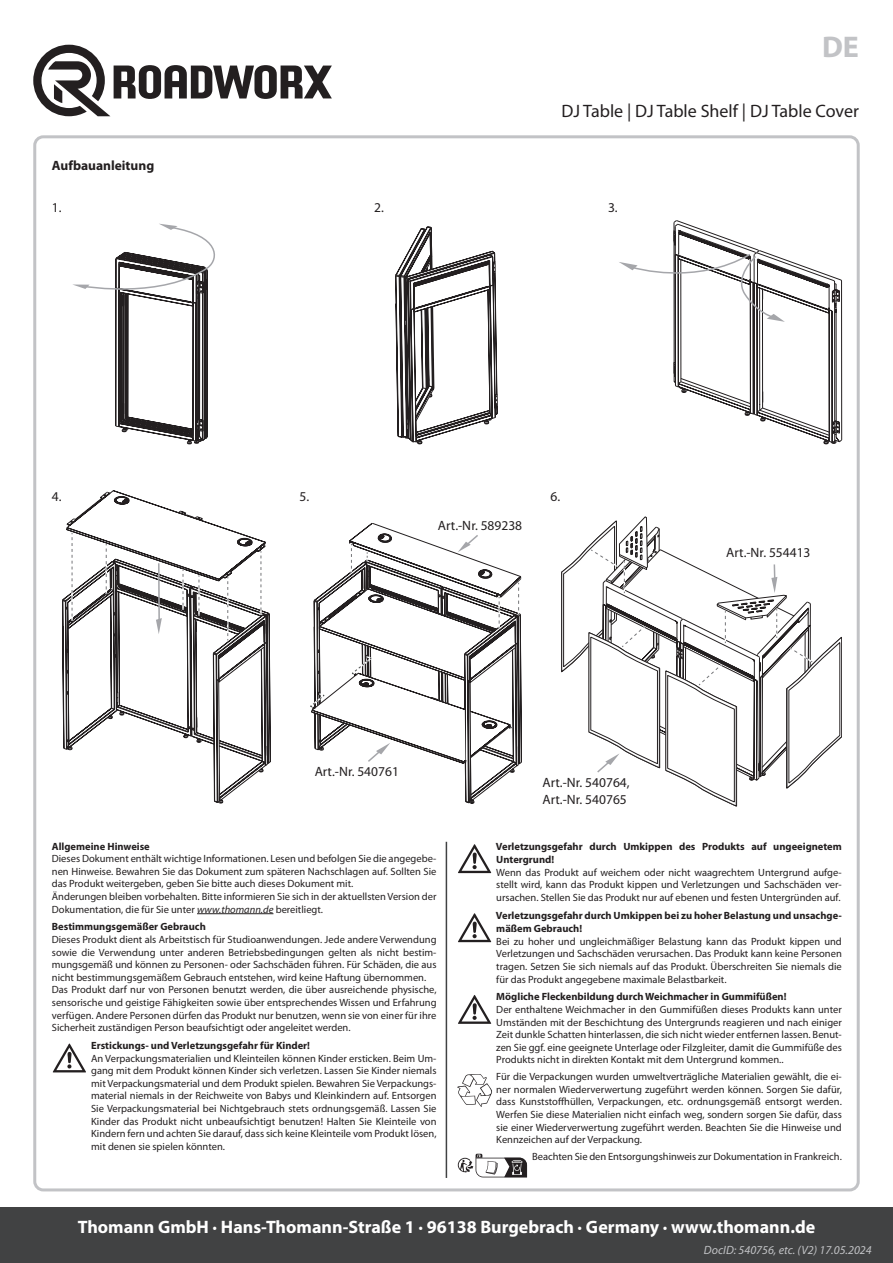
<style>
.page{position:relative;width:893px;height:1263px;background:#fff}
.page>*{position:absolute;margin:0;border:0;box-sizing:border-box;transform-origin:0 0}
.t1{font:700 30px "Myriad Pro";color:#c2c3c6}
.t2{font:700 18px "Myriad Pro";color:#fff}
.t3{font:18px "Myriad Pro";color:#231f20}
.Body_Text{font:13.5px "Myriad Pro";color:#231f20}
.Body_Text-2{font:700 13.5px "Myriad Pro";color:#231f20}
.t4{font:italic 12px "Myriad Pro";color:#c2c3c6}
.Sicherheitshinweis_de{font:10.5px/12.6px "Myriad Pro";color:#231f20;text-align:justify}
.Sicherheitshinweis_de_Ueb{font:700 10.5px/13.5px "Myriad Pro";color:#231f20}
.s1{font-style:italic}
</style>
<div class="page">
<div style="left:0;top:1208px;width:893px;height:55px;background:#414243"></div>
<svg style="left:33px;top:45px;width:299px;height:71px"></svg>
<hr style="left:197px;top:913px;width:76px;height:1px;background:#231f20">
<svg style="left:52px;top:1043px;width:34px;height:30px"></svg>
<svg style="left:458px;top:844px;width:34px;height:30px"></svg>
<svg style="left:458px;top:913px;width:34px;height:30px"></svg>
<svg style="left:458px;top:995px;width:34px;height:29px"></svg>
<svg style="left:457px;top:1074px;width:35px;height:32px"></svg>
<svg style="left:457px;top:1163px;width:71px;height:14px"></svg>
<svg style="left:458px;top:1154px;width:69px;height:23px"></svg>
<hr style="left:446px;top:842px;width:1px;height:336px;background:#414243">
<svg style="left:73px;top:224px;width:142px;height:220px"></svg>
<svg style="left:395px;top:227px;width:103px;height:217px"></svg>
<svg style="left:619px;top:220px;width:223px;height:224px"></svg>
<svg style="left:62px;top:490px;width:209px;height:313px"></svg>
<svg style="left:310px;top:523px;width:212px;height:281px"></svg>
<svg style="left:561px;top:517px;width:281px;height:289px"></svg>
<p class="t1" style="left:822px;top:27px;width:38px">DE</p>
<p class="Body_Text-2" style="left:52px;top:156px;width:104px">Aufbauanleitung</p>
<h2 class="t3" style="left:562px;top:99px;width:299px">DJ Table | DJ Table Shelf | DJ Table Cover</h2>
<p class="Body_Text" style="left:52px;top:199px;width:11px">1.</p>
<p class="Body_Text" style="left:374px;top:199px;width:11px">2.</p>
<p class="Body_Text" style="left:608px;top:199px;width:11px">3.</p>
<p class="Body_Text" style="left:52px;top:488px;width:11px">4.</p>
<p class="Body_Text" style="left:299px;top:488px;width:11px">5.</p>
<p class="Body_Text" style="left:551px;top:488px;width:11px">6.</p>
<p class="Body_Text" style="left:438px;top:517px;width:86px">Art.-Nr. 589238</p>
<p class="Body_Text" style="left:315px;top:763px;width:86px">Art.-Nr. 540761</p>
<p class="Body_Text" style="left:543px;top:775px;width:89px">Art.-Nr. 540764,</p>
<p class="Body_Text" style="left:543px;top:791px;width:86px">Art.-Nr. 540765</p>
<p class="Body_Text" style="left:726px;top:544px;width:86px">Art.-Nr. 554413</p>
<p class="Sicherheitshinweis_de_Ueb" style="left:52px;top:839px;width:99px">Allgemeine Hinweise</p>
<p class="Sicherheitshinweis_de" style="left:52px;top:852px;width:386px">Dieses Dokument enthält wichtige Informationen. Lesen und befolgen Sie die angegebe&shy;nen Hinweise. Bewahren Sie das Dokument zum späteren Nachschlagen auf. Sollten Sie das Produkt weitergeben, geben Sie bitte auch dieses Dokument mit.</p>
<p class="Sicherheitshinweis_de" style="left:52px;top:890px;width:386px">Änderungen bleiben vorbehalten. Bitte informieren Sie sich in der aktuellsten Version der<br>Dokumentation, die für Sie unter <span class="s1">www.thomann.de</span> bereitliegt.</p>
<p class="Sicherheitshinweis_de_Ueb" style="left:52px;top:920px;width:155px">Bestimmungsgemäßer Gebrauch</p>
<p class="Sicherheitshinweis_de" style="left:52px;top:933px;width:386px">Dieses Produkt dient als Arbeitstisch für Studioanwendungen. Jede andere Verwendung sowie die Verwendung unter anderen Betriebsbedingungen gelten als nicht bestim&shy;mungsgemäß und können zu Personen- oder Sachschäden führen. Für Schäden, die aus nicht bestimmungsgemäßem Gebrauch entstehen, wird keine Haftung übernommen.</p>
<p class="Sicherheitshinweis_de" style="left:52px;top:983px;width:386px">Das Produkt darf nur von Personen benutzt werden, die über ausreichende physische, sensorische und geistige Fähigkeiten sowie über entsprechendes Wissen und Erfahrung verfügen. Andere Personen dürfen das Produkt nur benutzen, wenn sie von einer für ihre Sicherheit zuständigen Person beaufsichtigt oder angeleitet werden.</p>
<p class="Sicherheitshinweis_de_Ueb" style="left:91px;top:1038px;width:220px">Erstickungs- und Verletzungsgefahr für Kinder!</p>
<p class="Sicherheitshinweis_de" style="left:91px;top:1051px;width:347px">An Verpackungsmaterialien und Kleinteilen können Kinder ersticken. Beim Um&shy;gang mit dem Produkt können Kinder sich verletzen. Lassen Sie Kinder niemals mit Verpackungsmaterial und dem Produkt spielen. Bewahren Sie Verpackungs&shy;material niemals in der Reichweite von Babys und Kleinkindern auf. Entsorgen Sie Verpackungsmaterial bei Nichtgebrauch stets ordnungsgemäß. Lassen Sie Kinder das Produkt nicht unbeaufsichtigt benutzen! Halten Sie Kleinteile von Kindern fern und achten Sie darauf, dass sich keine Kleinteile vom Produkt lösen, mit denen sie spielen könnten.</p>
<p class="Sicherheitshinweis_de_Ueb" style="left:496px;top:839px;width:347px">Verletzungsgefahr durch Umkippen des Produkts auf ungeeignetem<br>Untergrund!</p>
<p class="Sicherheitshinweis_de" style="left:496px;top:866px;width:347px">Wenn das Produkt auf weichem oder nicht waagrechtem Untergrund aufge&shy;stellt wird, kann das Produkt kippen und Verletzungen und Sachschäden ver&shy;ursachen. Stellen Sie das Produkt nur auf ebenen und festen Untergründen auf.</p>
<p class="Sicherheitshinweis_de_Ueb" style="left:496px;top:908px;width:347px">Verletzungsgefahr durch Umkippen bei zu hoher Belastung und unsachge&shy;mäßem Gebrauch!</p>
<p class="Sicherheitshinweis_de" style="left:496px;top:935px;width:347px">Bei zu hoher und ungleichmäßiger Belastung kann das Produkt kippen und Verletzungen und Sachschäden verursachen. Das Produkt kann keine Personen tragen. Setzen Sie sich niemals auf das Produkt. Überschreiten Sie niemals die für das Produkt angegebene maximale Belastbarkeit.</p>
<p class="Sicherheitshinweis_de_Ueb" style="left:496px;top:990px;width:292px">Mögliche Fleckenbildung durch Weichmacher in Gummifüßen!</p>
<p class="Sicherheitshinweis_de" style="left:496px;top:1003px;width:347px">Der enthaltene Weichmacher in den Gummifüßen dieses Produkts kann unter Umständen mit der Beschichtung des Untergrunds reagieren und nach einiger Zeit dunkle Schatten hinterlassen, die sich nicht wieder entfernen lassen. Benut&shy;zen Sie ggf. eine geeignete Unterlage oder Filzgleiter, damit die Gummifüße des Produkts nicht in direkten Kontakt mit dem Untergrund kommen..</p>
<p class="Sicherheitshinweis_de" style="left:496px;top:1070px;width:347px">Für die Verpackungen wurden umweltverträgliche Materialien gewählt, die ei&shy;ner normalen Wiederverwertung zugeführt werden können. Sorgen Sie dafür, dass Kunststoffhüllen, Verpackungen, etc. ordnungsgemäß entsorgt werden.<br>Werfen Sie diese Materialien nicht einfach weg, sondern sorgen Sie dafür, dass sie einer Wiederverwertung zugeführt werden. Beachten Sie die Hinweise und Kennzeichen auf der Verpackung.</p>
<p class="Sicherheitshinweis_de" style="left:532px;top:1150px;width:311px">Beachten Sie den Entsorgungshinweis zur Dokumentation in Frankreich.</p>
<h2 class="t2" style="left:78px;top:1215px;width:739px">Thomann GmbH · Hans-Thomann-Straße 1 · 96138 Burgebrach · Germany · www.thomann.de</h2>
<p class="t4" style="left:704px;top:1243px;width:169px">DocID: 540756, etc. (V2) 17.05.2024</p>
</div>
